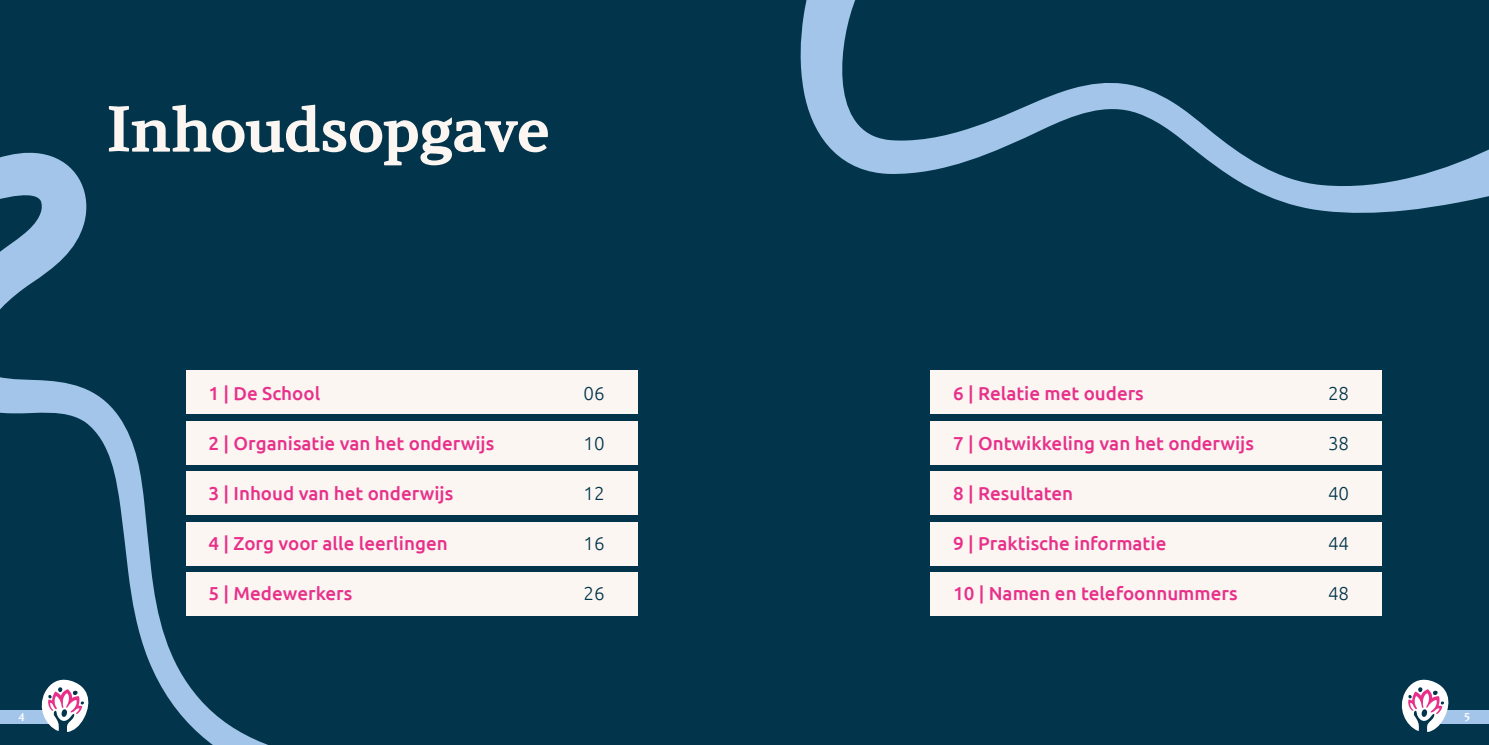
<style>
.page{position:relative;width:1489px;height:745px;background:#fff}
.page>*{position:absolute;margin:0;border:0;box-sizing:border-box;transform-origin:0 0}
.t1{font:65px "Polga";letter-spacing:-.02em;color:#fbf6f1}
.t2{font:500 18.75px "Ubuntu";color:#e8308a}
.t3{font:300 18.75px "Ubuntu";color:#02354b}
.t4{font:11.25px "Polga";color:#fff}
</style>
<div class="page">
<div style="left:0;top:0;width:1488px;height:744px;background:#02354b"></div>
<div style="left:930px;top:420px;width:451px;height:44px;background:#fbf6f1"></div>
<div style="left:930px;top:471px;width:451px;height:44px;background:#fbf6f1"></div>
<div style="left:930px;top:370px;width:451px;height:44px;background:#fbf6f1"></div>
<div style="left:930px;top:521px;width:451px;height:44px;background:#fbf6f1"></div>
<div style="left:930px;top:571px;width:451px;height:44px;background:#fbf6f1"></div>
<div style="left:186px;top:370px;width:451px;height:44px;background:#fbf6f1"></div>
<div style="left:186px;top:420px;width:451px;height:44px;background:#fbf6f1"></div>
<div style="left:186px;top:471px;width:451px;height:44px;background:#fbf6f1"></div>
<div style="left:186px;top:521px;width:451px;height:44px;background:#fbf6f1"></div>
<div style="left:186px;top:571px;width:451px;height:44px;background:#fbf6f1"></div>
<svg style="left:800px;top:0;width:688px;height:213px"></svg>
<svg style="left:0;top:152px;width:446px;height:592px"></svg>
<div style="left:0;top:710px;width:49px;height:13px;background:#a3c5e9"></div>
<div style="left:1440px;top:710px;width:48px;height:13px;background:#a3c5e9"></div>
<svg style="left:37px;top:677px;width:55px;height:54px"></svg>
<svg style="left:1401px;top:679px;width:51px;height:52px"></svg>
<h1 class="t1" style="left:107px;top:94px;width:444px">Inhoudsopgave</h1>
<p class="t2" style="left:208px;top:381px;width:113px">1 | De School</p>
<p class="t2" style="left:208px;top:431px;width:287px">2 | Organisatie van het onderwijs</p>
<p class="t2" style="left:208px;top:481px;width:246px">3 | Inhoud van het onderwijs</p>
<p class="t2" style="left:208px;top:531px;width:241px">4 | Zorg voor alle leerlingen</p>
<p class="t2" style="left:208px;top:581px;width:145px">5 | Medewerkers</p>
<p class="t2" style="left:953px;top:381px;width:192px">6 | Relatie met ouders</p>
<p class="t2" style="left:953px;top:431px;width:302px">7 | Ontwikkeling van het onderwijs</p>
<p class="t2" style="left:953px;top:481px;width:121px">8 | Resultaten</p>
<p class="t2" style="left:953px;top:531px;width:215px">9 | Praktische informatie</p>
<p class="t2" style="left:953px;top:581px;width:286px">10 | Namen en telefoonnummers</p>
<p class="t3" style="left:1327px;top:381px;width:23px">28</p>
<p class="t3" style="left:583px;top:381px;width:23px">06</p>
<p class="t3" style="left:583px;top:431px;width:23px">10</p>
<p class="t3" style="left:583px;top:481px;width:23px">12</p>
<p class="t3" style="left:583px;top:531px;width:23px">16</p>
<p class="t3" style="left:583px;top:581px;width:23px">26</p>
<p class="t3" style="left:1327px;top:581px;width:23px">48</p>
<p class="t3" style="left:1327px;top:431px;width:23px">38</p>
<p class="t3" style="left:1327px;top:481px;width:23px">40</p>
<p class="t3" style="left:1327px;top:531px;width:23px">44</p>
<p class="t4" style="left:18px;top:710px;width:8px">4</p>
<p class="t4" style="left:1463px;top:710px;width:8px">5</p>
</div>
